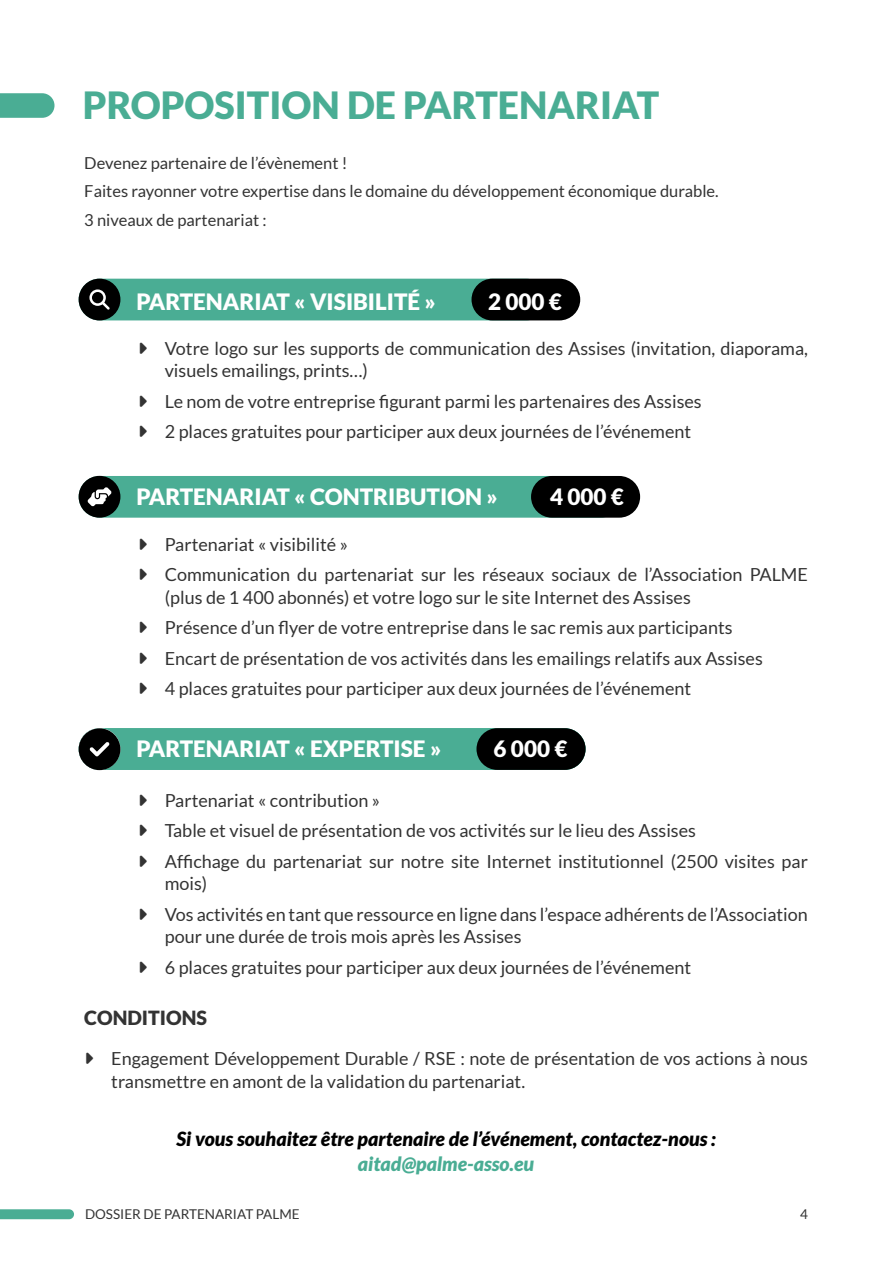
<style>
.page{position:relative;width:893px;height:1263px;background:#fff}
.page>*{position:absolute;margin:0;border:0;box-sizing:border-box;transform-origin:0 0}
.t1{font:900 37.5px "Lato";color:#4aad94}
.t2{font:900 22.5px "Lato";color:#fff}
.t3{font:italic 900 19.5px "Lato";color:#000}
.t4{font:italic 900 19.5px "Lato";color:#4aad94}
.t5{font:900 19.5px "Lato";color:#333}
.t6{font:18px/30.3px "Lato";color:#333}
.t7{font:16.5px/28.3px "Lato";color:#333}
.t8{font:13.5px "Lato";color:#333}
</style>
<div class="page">
<div style="left:79px;top:728px;width:507px;height:42px;background:#4aad94;border-radius:21px"></div>
<div style="left:476px;top:728px;width:110px;height:42px;background:#000;border-radius:21px"></div>
<div style="left:79px;top:279px;width:468px;height:41px;background:#4aad94;border-radius:21px"></div>
<div style="left:471px;top:279px;width:109px;height:41px;background:#000;border-radius:21px"></div>
<div style="left:79px;top:476px;width:543px;height:42px;background:#4aad94;border-radius:21px"></div>
<div style="left:531px;top:476px;width:109px;height:42px;background:#000;border-radius:21px"></div>
<div style="left:79px;top:279px;width:41px;height:41px;background:#000;border-radius:50%"></div>
<div style="left:79px;top:476px;width:41px;height:42px;background:#000;border-radius:50%"></div>
<svg style="left:0;top:93px;width:55px;height:25px"></svg>
<svg style="left:89px;top:289px;width:21px;height:21px"></svg>
<svg style="left:79px;top:728px;width:41px;height:42px"></svg>
<svg style="left:87px;top:487px;width:25px;height:19px"></svg>
<svg style="left:0;top:1209px;width:74px;height:10px"></svg>
<h1 class="t1" style="left:83px;top:89px;width:578px">PROPOSITION DE PARTENARIAT</h1>
<p class="t7" style="left:84px;top:150px;width:636px">Devenez partenaire de l’évènement !<br>Faites rayonner votre expertise dans le domaine du développement économique durable.<br>3 niveaux de partenariat :</p>
<p class="t2" style="left:136px;top:291px;width:301px">PARTENARIAT « VISIBILITÉ »</p>
<p class="t2" style="left:488px;top:291px;width:75px">2 000 €</p>
<p class="t6" style="left:165px;top:338px;width:645px;line-height:22.8px">Votre logo sur les supports de communication des Assises (invitation, diaporama, visuels emailings, prints…)</p>
<p class="t6" style="left:165px;top:387px;width:538px">Le nom de votre entreprise figurant parmi les partenaires des Assises<br>2 places gratuites pour participer aux deux journées de l’événement</p>
<p class="t2" style="left:136px;top:487px;width:363px">PARTENARIAT « CONTRIBUTION »</p>
<p class="t2" style="left:550px;top:487px;width:75px">4 000 €</p>
<p class="t6" style="left:165px;top:530px;width:645px">Partenariat « visibilité »<br>Communication du partenariat sur les réseaux sociaux de l’Association PALME</p>
<p class="t6" style="left:165px;top:583px;width:600px">(plus de 1 400 abonnés) et votre logo sur le site Internet des Assises Présence d’un flyer de votre entreprise dans le sac remis aux participants Encart de présentation de vos activités dans les emailings relatifs aux Assises 4 places gratuites pour participer aux deux journées de l’événement</p>
<p class="t2" style="left:136px;top:739px;width:306px">PARTENARIAT « EXPERTISE »</p>
<p class="t2" style="left:494px;top:739px;width:75px">6 000 €</p>
<p class="t6" style="left:165px;top:786px;width:645px">Partenariat « contribution »<br>Table et visuel de présentation de vos activités sur le lieu des Assises<br>Affichage du partenariat sur notre site Internet institutionnel (2500 visites par</p>
<p class="t6" style="left:165px;top:870px;width:645px">mois)<br>Vos activités en tant que ressource en ligne dans l’espace adhérents de l’Association</p>
<p class="t6" style="left:165px;top:923px;width:528px">pour une durée de trois mois après les Assises<br>6 places gratuites pour participer aux deux journées de l’événement</p>
<p class="t5" style="left:84px;top:1009px;width:124px">CONDITIONS</p>
<p class="t6" style="left:111px;top:1048px;width:698px;line-height:22.8px">Engagement Développement Durable / RSE : note de présentation de vos actions à nous transmettre en amont de la validation du partenariat.</p>
<p class="t3" style="left:176px;top:1130px;width:541px">Si vous souhaitez être partenaire de l’événement, contactez-nous :</p>
<p class="t4" style="left:358px;top:1155px;width:178px">aitad@palme-asso.eu</p>
<p class="t8" style="left:85px;top:1208px;width:216px">DOSSIER DE PARTENARIAT PALME</p>
<p class="t8" style="left:800px;top:1208px;width:9px">4</p>
</div>
